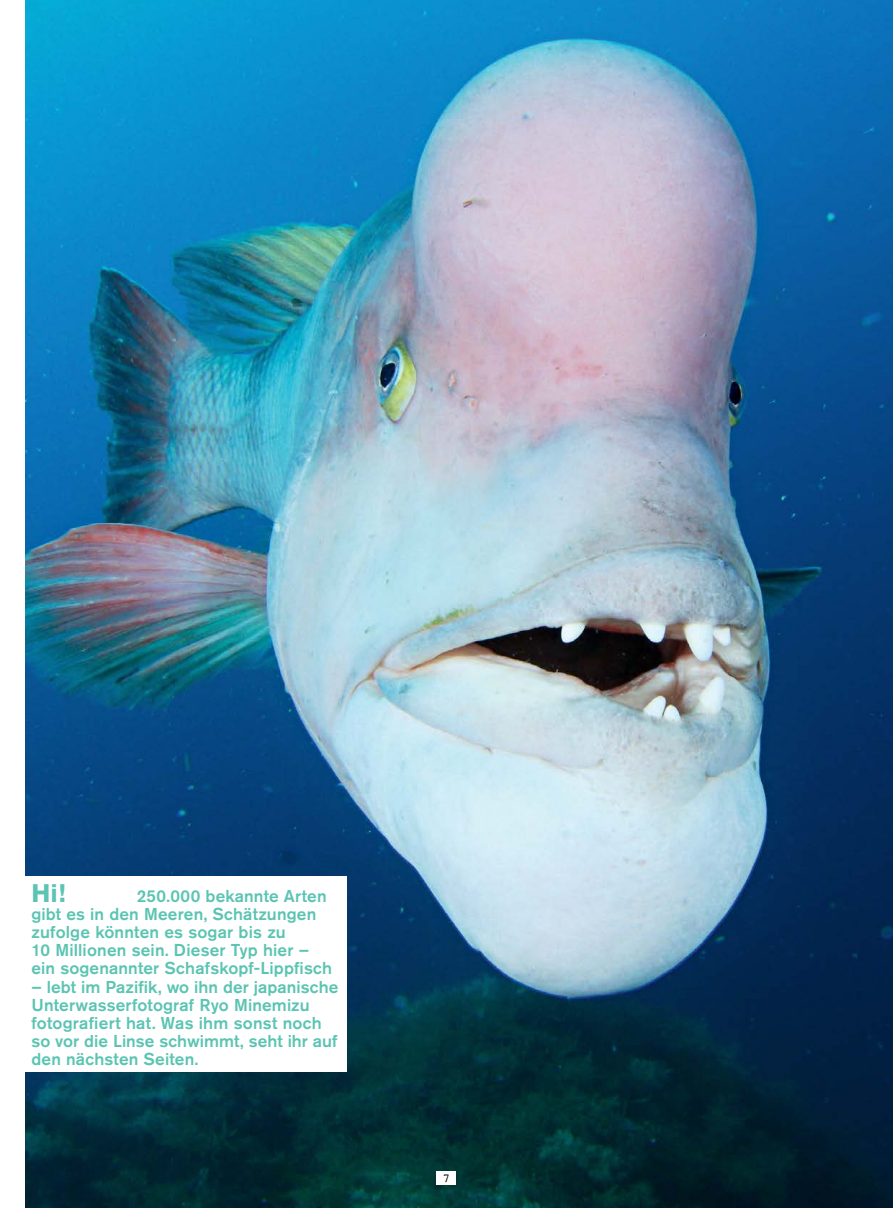
<style>
.page{position:relative;width:893px;height:1208px;background:#fff}
.page>*{position:absolute;margin:0;border:0;box-sizing:border-box;transform-origin:0 0}
.t1{font:700 25.2px "Akzidenz Grotesk BE";color:#5bc4b2}
.t2{font:500 17.1px/18.1px "Akzidenz Grotesk BE";letter-spacing:.01em;color:#5bc4b2}
.t3{font:12px "Courier";color:#000}
</style>
<div class="page">
<img style="left:26px;top:0;width:867px;height:1208px">
<div style="left:25px;top:876px;width:321px;height:195px;background:#fff"></div>
<div style="left:437px;top:1171px;width:19px;height:14px;background:#fff"></div>
<h1 class="t1" style="left:31px;top:878px;width:35px">Hi!</h1>
<p class="t2" style="left:31px;top:886px;width:302px;text-indent:105px">250.000 bekannte Arten gibt es in den Meeren, Schätzungen zufolge könnten es sogar bis zu<br>10 Millionen sein. Dieser Typ hier – ein sogenannter Schafskopf-Lippfisch</p>
<p class="t2" style="left:31px;top:977px;width:308px">– lebt im Pazifik, wo ihn der japanische Unterwasserfotograf Ryo Minemizu fotografiert hat. Was ihm sonst noch so vor die Linse schwimmt, seht ihr auf den nächsten Seiten.</p>
<p class="t3" style="left:443px;top:1173px;width:9px">7</p>
</div>
